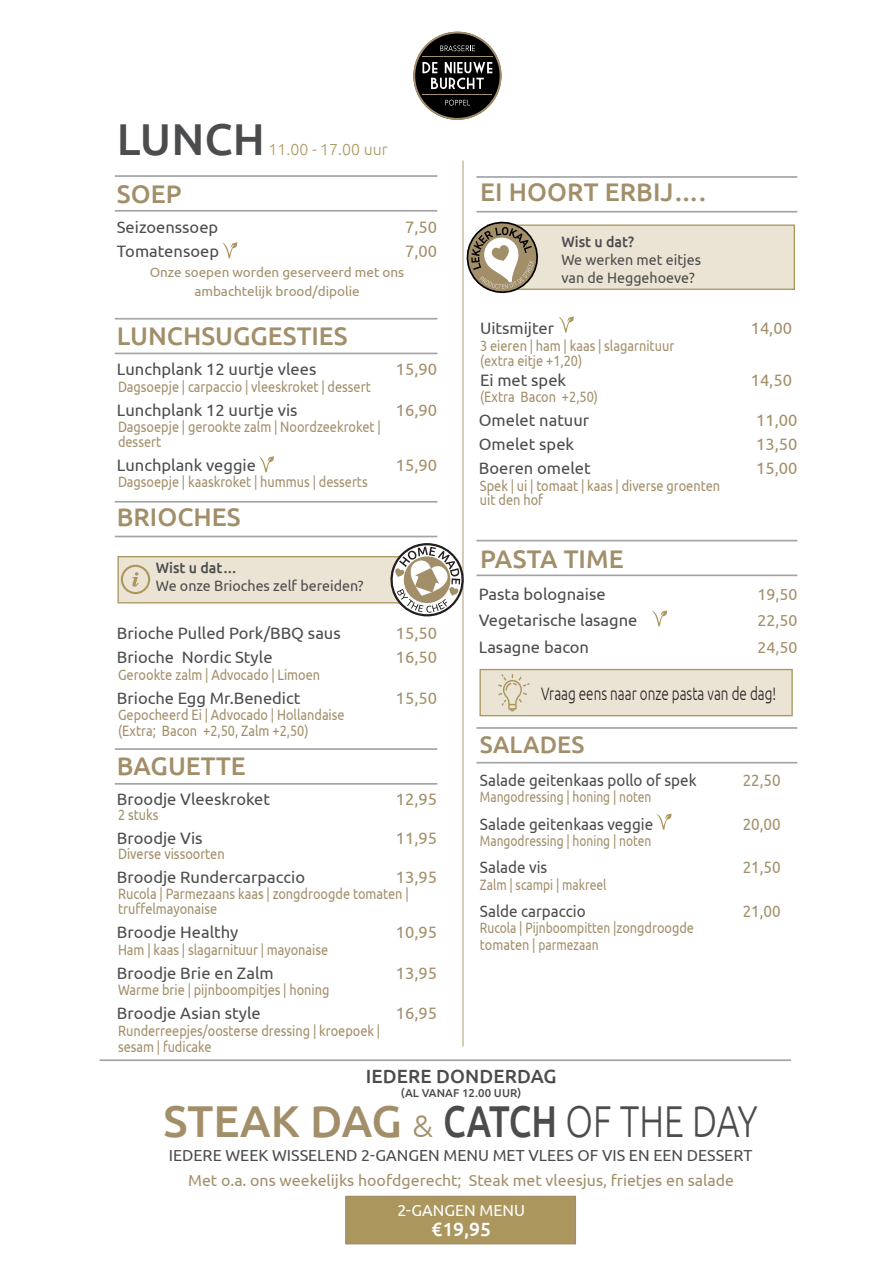
<style>
.page{position:relative;width:893px;height:1263px;background:#fff}
.page>*{position:absolute;margin:0;border:0;box-sizing:border-box;transform-origin:0 0}
.t1{font:500 44.55px "Ubuntu";color:#a28f6a}
.t2{font:500 44.55px "Ubuntu";color:#4b4c4d}
.t3{font:500 25.5px "Ubuntu";color:#a28f6a}
.t4{font:500 24px "Ubuntu";letter-spacing:.005em;color:#a28f6a}
.t5{font:500 19.05px "Ubuntu";letter-spacing:.005em;color:#4b4c4d}
.t6{font:500 19.05px "Ubuntu";color:#fff}
.t7{font:300 18px "Ubuntu";color:#231f20;scale:.75 1}
.t8{font:16.5px "Ubuntu";color:#4b4c4d}
.t9{font:16.5px "Ubuntu";color:#a28f6a}
.t10{font:16.5px "Ubuntu";color:#4b4c4d;scale:.92 1}
.t11{font:16.5px "Ubuntu";color:#a28f6a;scale:.92 1}
.t12{font:15.9px "Ubuntu";color:#a28f6a}
.t13{font:15.9px "Ubuntu";color:#4b4c4d}
.t14{font:300 15.9px "Ubuntu";color:#ab975e}
.t15{font:15.9px "Ubuntu";color:#fff}
.t16{font:15px/14.7px "Ubuntu";color:#a28f6a;scale:.85 1}
.t17{font:15px/16.5px "Ubuntu";color:#a28f6a;scale:.8 1}
.t18{font:15px/18px "Ubuntu";color:#4b4c4d;scale:.95 1}
.t19{font:500 15px "Ubuntu";color:#4b4c4d;scale:.95 1}
.t20{font:13.5px/19.5px "Ubuntu";color:#a28f6a;text-align:center}
.t21{font:500 11.4px "Ubuntu";letter-spacing:.005em;color:#4b4c4d}
.s1{font-weight:300;font-size:31.5px}
.s2{color:#4b4c4d}
.s3{font-weight:300;color:#4b4c4d}
</style>
<div class="page">
<div style="left:487px;top:224px;width:308px;height:66px;background:#ebe4d4;border:1px solid #ab975e"></div>
<div style="left:117px;top:556px;width:314px;height:47px;background:#ebe4d4;border:1px solid #ab975e"></div>
<hr style="left:115px;top:210px;width:322px;height:2px;background:#a3a4a8">
<hr style="left:115px;top:175px;width:322px;height:2px;background:#a3a4a8">
<hr style="left:476px;top:211px;width:321px;height:2px;background:#a3a4a8">
<hr style="left:476px;top:176px;width:321px;height:2px;background:#a3a4a8">
<hr style="left:476px;top:574px;width:321px;height:2px;background:#a3a4a8">
<hr style="left:476px;top:540px;width:321px;height:1px;background:#a3a4a8">
<hr style="left:476px;top:762px;width:321px;height:1px;background:#a3a4a8">
<hr style="left:476px;top:727px;width:321px;height:2px;background:#a3a4a8">
<hr style="left:115px;top:353px;width:322px;height:1px;background:#a3a4a8">
<hr style="left:115px;top:318px;width:322px;height:2px;background:#a3a4a8">
<hr style="left:115px;top:536px;width:322px;height:1px;background:#a3a4a8">
<hr style="left:115px;top:501px;width:322px;height:2px;background:#a3a4a8">
<hr style="left:115px;top:783px;width:322px;height:2px;background:#a3a4a8">
<hr style="left:115px;top:748px;width:322px;height:2px;background:#a3a4a8">
<hr style="left:100px;top:1059px;width:691px;height:2px;background:#a3a4a8">
<hr style="left:462px;top:161px;width:2px;height:885px;background:#cbbfa9">
<div style="left:345px;top:1196px;width:231px;height:48px;background:#ab975e;border:2px solid #a28f6a"></div>
<svg style="left:222px;top:242px;width:15px;height:16px"></svg>
<svg style="left:559px;top:316px;width:15px;height:16px"></svg>
<svg style="left:259px;top:456px;width:15px;height:16px"></svg>
<svg style="left:652px;top:610px;width:15px;height:16px"></svg>
<svg style="left:657px;top:813px;width:15px;height:16px"></svg>
<svg style="left:413px;top:32px;width:89px;height:88px"></svg>
<hr style="left:422px;top:57px;width:70px;height:1px;background:#a28f6c">
<hr style="left:423px;top:94px;width:69px;height:1px;background:#a28f6c">
<svg style="left:462px;top:216px;width:79px;height:83px"></svg>
<svg style="left:121px;top:565px;width:29px;height:29px"></svg>
<div style="left:479px;top:669px;width:314px;height:47px;background:#ebe4d4;border:1px solid #ab975e"></div>
<svg style="left:498px;top:674px;width:32px;height:37px"></svg>
<svg style="left:388px;top:543px;width:76px;height:73px"></svg>
<h1 class="t2" style="left:117px;top:111px;width:150px">LUNCH</h1>
<p class="t14" style="left:269px;top:139px;width:121px">11.00 - 17.00 uur</p>
<h2 class="t3" style="left:117px;top:178px;width:66px">SOEP</h2>
<p class="t8" style="left:117px;top:217px;width:103px">Seizoenssoep</p>
<p class="t9" style="left:405px;top:217px;width:33px">7,50</p>
<p class="t8" style="left:117px;top:242px;width:104px">Tomatensoep</p>
<p class="t9" style="left:405px;top:242px;width:33px">7,00</p>
<p class="t20" style="left:150px;top:262px;width:256px">Onze soepen worden geserveerd met ons ambachtelijk brood/dipolie</p>
<h2 class="t3" style="left:117px;top:319px;width:232px">LUNCHSUGGESTIES</h2>
<p class="t8" style="left:117px;top:359px;width:201px">Lunchplank 12 uurtje vlees</p>
<p class="t9" style="left:396px;top:359px;width:43px">15,90</p>
<p class="t16" style="left:118px;top:378px;width:299px">Dagsoepje | carpaccio | vleeskroket | dessert</p>
<p class="t8" style="left:117px;top:400px;width:182px">Lunchplank 12 uurtje vis</p>
<p class="t9" style="left:396px;top:400px;width:43px">16,90</p>
<p class="t16" style="left:118px;top:419px;width:311px">Dagsoepje | gerookte zalm | Noordzeekroket | dessert</p>
<p class="t8" style="left:117px;top:455px;width:141px">Lunchplank veggie</p>
<p class="t9" style="left:396px;top:455px;width:43px">15,90</p>
<p class="t16" style="left:118px;top:474px;width:295px">Dagsoepje | kaaskroket | hummus | desserts</p>
<h2 class="t3" style="left:117px;top:501px;width:125px">BRIOCHES</h2>
<p class="t19" style="left:156px;top:558px;width:87px">Wist u dat…</p>
<p class="t18" style="left:156px;top:576px;width:220px">We onze Brioches zelf bereiden?</p>
<p class="t8" style="left:117px;top:623px;width:225px">Brioche Pulled Pork/BBQ saus</p>
<p class="t9" style="left:396px;top:623px;width:43px">15,50</p>
<p class="t8" style="left:117px;top:647px;width:157px">Brioche Nordic Style</p>
<p class="t9" style="left:396px;top:647px;width:43px">16,50</p>
<p class="t16" style="left:118px;top:667px;width:239px">Gerookte zalm | Advocado | Limoen</p>
<p class="t8" style="left:117px;top:688px;width:185px">Brioche Egg Mr.Benedict</p>
<p class="t9" style="left:396px;top:688px;width:43px">15,50</p>
<p class="t16" style="left:118px;top:707px;width:268px;line-height:15.8px">Gepocheerd Ei | Advocado | Hollandaise (Extra; Bacon +2,50, Zalm +2,50)</p>
<h2 class="t3" style="left:117px;top:750px;width:131px">BAGUETTE</h2>
<p class="t8" style="left:117px;top:789px;width:155px">Broodje Vleeskroket</p>
<p class="t9" style="left:396px;top:789px;width:43px">12,95</p>
<p class="t16" style="left:118px;top:807px;width:49px">2 stuks</p>
<p class="t8" style="left:117px;top:828px;width:87px">Broodje Vis</p>
<p class="t9" style="left:396px;top:828px;width:43px">11,95</p>
<p class="t16" style="left:118px;top:846px;width:127px">Diverse vissoorten</p>
<p class="t8" style="left:117px;top:867px;width:190px">Broodje Rundercarpaccio</p>
<p class="t9" style="left:396px;top:867px;width:43px">13,95</p>
<p class="t16" style="left:118px;top:886px;width:344px">Rucola | Parmezaans kaas | zongdroogde tomaten | truffelmayonaise</p>
<p class="t8" style="left:117px;top:922px;width:123px">Broodje Healthy</p>
<p class="t9" style="left:396px;top:922px;width:43px">10,95</p>
<p class="t16" style="left:118px;top:941px;width:249px">Ham | kaas | slagarnituur | mayonaise</p>
<p class="t8" style="left:117px;top:963px;width:158px">Broodje Brie en Zalm</p>
<p class="t9" style="left:396px;top:963px;width:43px">13,95</p>
<p class="t16" style="left:118px;top:982px;width:250px">Warme brie | pijnboompitjes | honing</p>
<p class="t8" style="left:117px;top:1003px;width:145px">Broodje Asian style</p>
<p class="t9" style="left:396px;top:1003px;width:43px">16,95</p>
<p class="t16" style="left:118px;top:1022px;width:310px;line-height:16.5px">Runderreepjes/oosterse dressing | kroepoek | sesam | fudicake</p>
<h2 class="t3" style="left:480px;top:176px;width:228px">EI HOORT ERBIJ….</h2>
<p class="t19" style="left:561px;top:232px;width:78px">Wist u dat?</p>
<p class="t18" style="left:561px;top:250px;width:149px">We werken met eitjes van de Heggehoeve?</p>
<p class="t8" style="left:480px;top:318px;width:76px">Uitsmijter</p>
<p class="t9" style="left:751px;top:318px;width:43px">14,00</p>
<p class="t16" style="left:480px;top:337px;width:230px;line-height:15.8px">3 eieren | ham | kaas | slagarnituur (extra eitje +1,20)</p>
<p class="t8" style="left:480px;top:370px;width:88px">Ei met spek</p>
<p class="t9" style="left:751px;top:370px;width:43px">14,50</p>
<p class="t16" style="left:480px;top:389px;width:140px">(Extra Bacon +2,50)</p>
<p class="t8" style="left:479px;top:410px;width:112px">Omelet natuur</p>
<p class="t9" style="left:756px;top:410px;width:43px">11,00</p>
<p class="t8" style="left:479px;top:434px;width:97px">Omelet spek</p>
<p class="t9" style="left:756px;top:434px;width:43px">13,50</p>
<p class="t8" style="left:479px;top:458px;width:113px">Boeren omelet</p>
<p class="t9" style="left:756px;top:458px;width:43px">15,00</p>
<p class="t16" style="left:480px;top:478px;width:284px">Spek | ui | tomaat | kaas | diverse groenten uit den hof</p>
<h2 class="t3" style="left:480px;top:543px;width:145px">PASTA TIME</h2>
<p class="t8" style="left:479px;top:584px;width:128px">Pasta bolognaise</p>
<p class="t12" style="left:757px;top:585px;width:41px">19,50</p>
<p class="t8" style="left:479px;top:610px;width:160px">Vegetarische lasagne</p>
<p class="t12" style="left:757px;top:611px;width:41px">22,50</p>
<p class="t8" style="left:479px;top:637px;width:112px">Lasagne bacon</p>
<p class="t12" style="left:757px;top:638px;width:41px">24,50</p>
<p class="t7" style="left:541px;top:683px;width:315px">Vraag eens naar onze pasta van de dag!</p>
<h3 class="t4" style="left:480px;top:729px;width:106px">SALADES</h3>
<p class="t10" style="left:480px;top:770px;width:237px">Salade geitenkaas pollo of spek</p>
<p class="t11" style="left:743px;top:770px;width:43px">22,50</p>
<p class="t17" style="left:480px;top:788px;width:216px">Mangodressing | honing | noten</p>
<p class="t10" style="left:480px;top:814px;width:190px">Salade geitenkaas veggie</p>
<p class="t11" style="left:743px;top:814px;width:43px">20,00</p>
<p class="t17" style="left:480px;top:832px;width:216px">Mangodressing | honing | noten</p>
<p class="t10" style="left:480px;top:857px;width:75px">Salade vis</p>
<p class="t11" style="left:743px;top:857px;width:43px">21,50</p>
<p class="t17" style="left:480px;top:875px;width:160px">Zalm | scampi | makreel</p>
<p class="t10" style="left:480px;top:901px;width:116px">Salde carpaccio</p>
<p class="t11" style="left:743px;top:901px;width:43px">21,00</p>
<p class="t17" style="left:480px;top:919px;width:269px">Rucola | Pijnboompitten |zongdroogde tomaten | parmezaan</p>
<p class="t5" style="left:366px;top:1064px;width:192px">IEDERE DONDERDAG</p>
<p class="t21" style="left:401px;top:1086px;width:122px">(AL VANAF 12.00 UUR)</p>
<h1 class="t1" style="left:163px;top:1092px;width:596px">STEAK DAG <span class="s1">&amp;</span> <span class="s2">CATCH</span> <span class="s3">OF THE DAY</span></h1>
<p class="t13" style="left:169px;top:1145px;width:585px">IEDERE WEEK WISSELEND 2-GANGEN MENU MET VLEES OF VIS EN EEN DESSERT</p>
<p class="t12" style="left:188px;top:1171px;width:548px">Met o.a. ons weekelijks hoofdgerecht; Steak met vleesjus, frietjes en salade</p>
<p class="t15" style="left:397px;top:1201px;width:129px">2-GANGEN MENU</p>
<p class="t6" style="left:431px;top:1217px;width:61px">€19,95</p>
</div>
